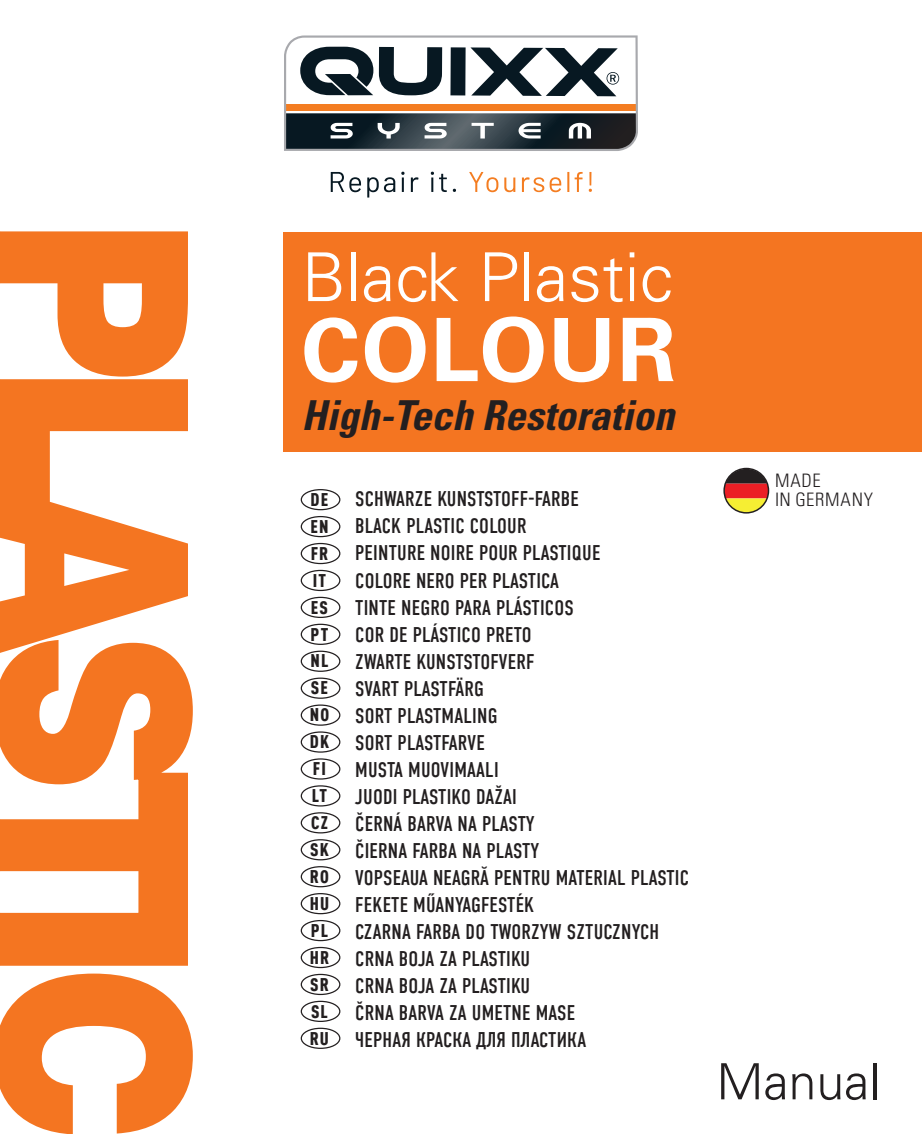
<style>
.page{position:relative;width:922px;height:1134px;background:#fff}
.page>*{position:absolute;margin:0;border:0;box-sizing:border-box;transform-origin:0 0}
.t1{font:700 87.5px "Univers LT Std";letter-spacing:.015em;color:#fff}
.t2{font:300 67.5px "Univers LT Std";color:#fff}
.t3{font:300 50px "Univers LT Std";color:#231f20}
.t4{font:italic 700 condensed 41.25px "Univers LT Std";color:#231f20}
.t5{font:21.25px/27px "DIN Condensed";letter-spacing:.01em;color:#231f20}
.t6{font:21.25px/21.5px "Univers LT Std";color:#111416}
.t7{font:300 condensed 18.5px/18.5px "Univers LT Std";letter-spacing:.045em;color:#231f20}
.t8{font:900 18px/27px "DIN Cond";letter-spacing:.065em;color:#231f20}
</style>
<div class="page">
<div style="left:283px;top:232px;width:638px;height:220px;background:#f47521"></div>
<svg style="left:284px;top:35px;width:354px;height:116px"></svg>
<svg style="left:330px;top:172px;width:126px;height:25px"></svg>
<svg style="left:469px;top:172px;width:29px;height:20px"></svg>
<svg style="left:504px;top:177px;width:11px;height:15px"></svg>
<svg style="left:522px;top:177px;width:39px;height:15px"></svg>
<hr style="left:567px;top:172px;width:2px;height:20px;background:#f47d21">
<svg style="left:574px;top:172px;width:8px;height:20px"></svg>
<svg style="left:588px;top:172px;width:3px;height:20px"></svg>
<div style="left:300px;top:489px;width:40px;height:21px;border:1px solid #231f20;border-radius:50%"></div>
<div style="left:300px;top:516px;width:40px;height:21px;border:1px solid #231f20;border-radius:50%"></div>
<div style="left:300px;top:543px;width:40px;height:21px;border:1px solid #231f20;border-radius:50%"></div>
<div style="left:300px;top:570px;width:40px;height:21px;border:1px solid #231f20;border-radius:50%"></div>
<div style="left:300px;top:597px;width:40px;height:21px;border:1px solid #231f20;border-radius:50%"></div>
<div style="left:300px;top:624px;width:40px;height:21px;border:1px solid #231f20;border-radius:50%"></div>
<div style="left:300px;top:651px;width:40px;height:21px;border:1px solid #231f20;border-radius:50%"></div>
<div style="left:300px;top:677px;width:40px;height:22px;border:1px solid #231f20;border-radius:50%"></div>
<div style="left:300px;top:704px;width:40px;height:22px;border:1px solid #231f20;border-radius:50%"></div>
<div style="left:300px;top:731px;width:40px;height:22px;border:1px solid #231f20;border-radius:50%"></div>
<div style="left:300px;top:758px;width:40px;height:22px;border:1px solid #231f20;border-radius:50%"></div>
<div style="left:300px;top:785px;width:40px;height:21px;border:1px solid #231f20;border-radius:50%"></div>
<div style="left:300px;top:812px;width:40px;height:21px;border:1px solid #231f20;border-radius:50%"></div>
<div style="left:300px;top:839px;width:40px;height:21px;border:1px solid #231f20;border-radius:50%"></div>
<div style="left:300px;top:866px;width:40px;height:21px;border:1px solid #231f20;border-radius:50%"></div>
<div style="left:300px;top:893px;width:40px;height:21px;border:1px solid #231f20;border-radius:50%"></div>
<div style="left:300px;top:920px;width:40px;height:21px;border:1px solid #231f20;border-radius:50%"></div>
<div style="left:300px;top:947px;width:40px;height:21px;border:1px solid #231f20;border-radius:50%"></div>
<div style="left:300px;top:974px;width:40px;height:21px;border:1px solid #231f20;border-radius:50%"></div>
<div style="left:300px;top:1001px;width:40px;height:21px;border:1px solid #231f20;border-radius:50%"></div>
<div style="left:300px;top:1028px;width:40px;height:21px;border:1px solid #231f20;border-radius:50%"></div>
<svg style="left:0;top:231px;width:193px;height:903px;fill:#f47521"></svg>
<svg style="left:724px;top:469px;width:44px;height:44px"></svg>
<div style="left:723px;top:468px;width:46px;height:46px;border:1px solid #231f20;border-radius:50%"></div>
<h2 class="t2" style="left:301px;top:236px;width:373px">Black Plastic</h2>
<h1 class="t1" style="left:301px;top:299px;width:376px">COLOUR</h1>
<h3 class="t4" style="left:301px;top:390px;width:374px">High-Tech Restoration</h3>
<p class="t8" style="left:310px;top:485px;width:21px">DE<br>EN<br>FR<br>IT<br>ES<br>PT<br>NL<br>SE<br>NO<br>DK<br>FI<br>LT<br>CZ<br>SK<br>RO<br>HU<br>PL<br>HR<br>SR<br>SL<br>RU</p>
<p class="t5" style="left:355px;top:486px;width:335px">SCHWARZE KUNSTSTOFF-FARBE<br>BLACK PLASTIC COLOUR<br>PEINTURE NOIRE POUR PLASTIQUE<br>COLORE NERO PER PLASTICA<br>TINTE NEGRO PARA PLÁSTICOS<br>COR DE PLÁSTICO PRETO<br>ZWARTE KUNSTSTOFVERF<br>SVART PLASTFÄRG<br>SORT PLASTMALING<br>SORT PLASTFARVE<br>MUSTA MUOVIMAALI<br>JUODI PLASTIKO DAŽAI<br>ČERNÁ BARVA NA PLASTY<br>ČIERNA FARBA NA PLASTY<br>VOPSEAUA NEAGRĂ PENTRU MATERIAL PLASTIC<br>FEKETE MŰANYAGFESTÉK<br>CZARNA FARBA DO TWORZYW SZTUCZNYCH<br>CRNA BOJA ZA PLASTIKU<br>CRNA BOJA ZA PLASTIKU<br>ČRNA BARVA ZA UMETNE MASE<br>ЧЕРНАЯ КРАСКА ДЛЯ ПЛАСТИКА</p>
<p class="t6" style="left:776px;top:470px;width:111px">MADE IN<br>GERMANY</p>
<p class="t7" style="left:774px;top:471px;width:100px">MADE<br>IN GERMANY</p>
<h3 class="t3" style="left:716px;top:1051px;width:165px">Manual</h3>
</div>
